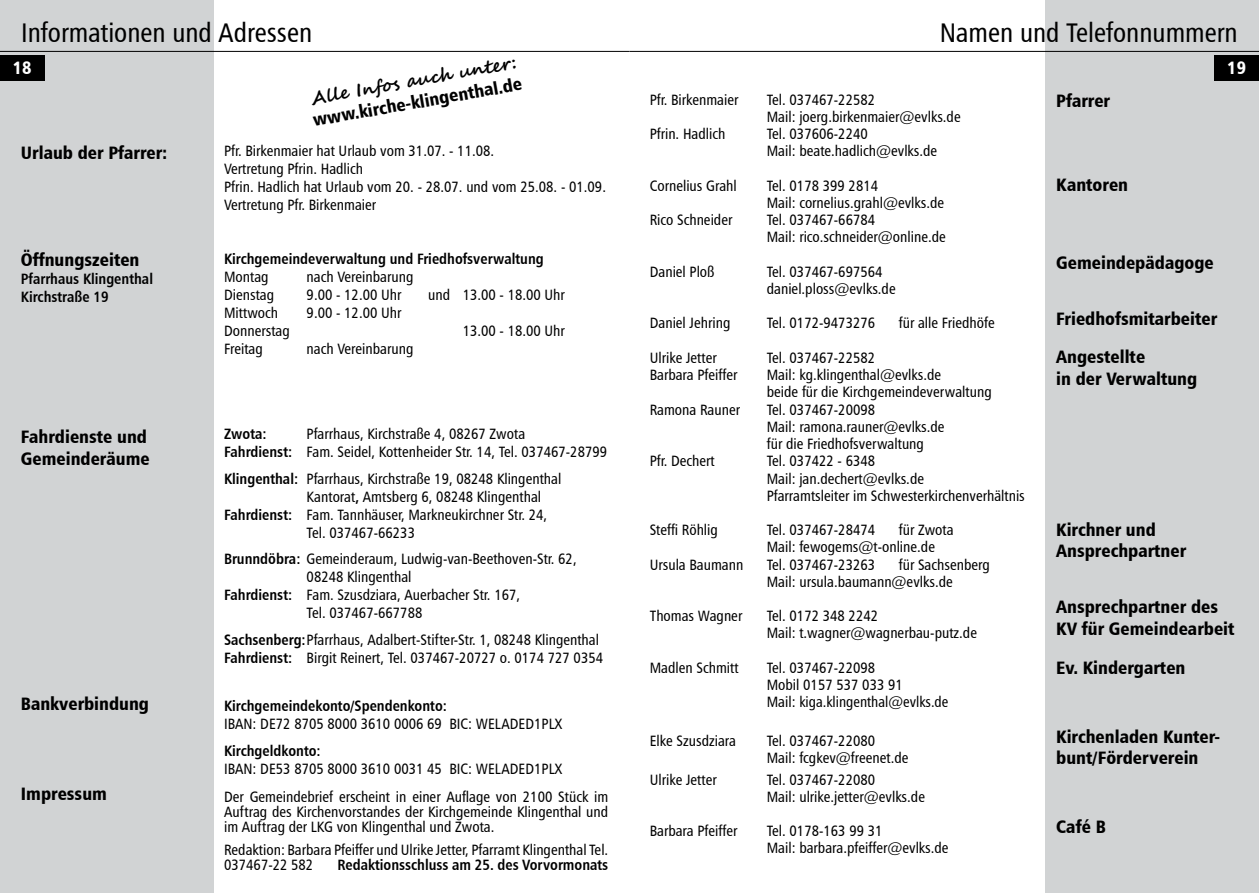
<style>
.page{position:relative;width:1259px;height:893px;background:#fff}
.page>*{position:absolute;margin:0;border:0;box-sizing:border-box;transform-origin:0 0}
.t1{font:27px "Humanist 777 BT Roman Condensed B";color:#000}
.t2{font:18px/21.6px "Humanist 777 BT Black Condensed B";color:#000}
.t3{font:700 18px "Segoe Script";color:#000}
.t4{font:18px "Humanist 777 BT Black Condensed B";color:#fff}
.t5{font:15px/17.2px "Humanist 777 BT Roman Condensed B";color:#000}
.t6{font:15px/18px "Humanist 777 BT Bold Condensed B";color:#000}
.s1{font-family:"Humanist 777 BT Bold Condensed B"}
</style>
<div class="page">
<div style="left:0;top:0;width:214px;height:893px;background:#d1d3d4"></div>
<div style="left:1045px;top:0;width:214px;height:893px;background:#d1d3d4"></div>
<div style="left:0;top:55px;width:45px;height:26px;background:#000"></div>
<div style="left:1214px;top:55px;width:45px;height:26px;background:#000"></div>
<hr style="left:0;top:51px;width:629px;height:1px;background:#000">
<hr style="left:629px;top:51px;width:630px;height:1px;background:#000">
<h1 class="t1" style="left:21px;top:16px;width:292px">Informationen und Adressen</h1>
<h1 class="t1" style="left:940px;top:16px;width:299px">Namen und Telefonnummern</h1>
<p class="t4" style="left:13px;top:57px;width:20px">18</p>
<p class="t4" style="left:1227px;top:57px;width:20px">19</p>
<p class="t3" style="left:308px;top:84px;width:210px;rotate:-10deg">Alle Infos auch unter:</p>
<p class="t2" style="left:311px;top:109px;width:214px;rotate:-10deg">www.kirche-klingenthal.de</p>
<p class="t2" style="left:1056px;top:89px;width:55px">Pfarrer</p>
<p class="t5" style="left:650px;top:90px;width:90px">Pfr. Birkenmaier</p>
<p class="t5" style="left:767px;top:90px;width:195px">Tel. 037467-22582<br>Mail: joerg.birkenmaier@evlks.de</p>
<p class="t5" style="left:650px;top:125px;width:77px">Pfrin. Hadlich</p>
<p class="t5" style="left:767px;top:125px;width:172px">Tel. 037606-2240<br>Mail: beate.hadlich@evlks.de</p>
<p class="t5" style="left:650px;top:176px;width:89px">Cornelius Grahl</p>
<p class="t5" style="left:767px;top:176px;width:179px">Tel. 0178 399 2814<br>Mail: cornelius.grahl@evlks.de</p>
<p class="t5" style="left:650px;top:211px;width:84px">Rico Schneider</p>
<p class="t5" style="left:767px;top:211px;width:181px">Tel. 037467-66784<br>Mail: rico.schneider@online.de</p>
<p class="t5" style="left:650px;top:262px;width:66px">Daniel Ploß</p>
<p class="t5" style="left:767px;top:262px;width:130px">Tel. 037467-697564 daniel.ploss@evlks.de</p>
<p class="t5" style="left:650px;top:314px;width:82px">Daniel Jehring</p>
<p class="t5" style="left:767px;top:314px;width:110px">Tel. 0172-9473276</p>
<p class="t5" style="left:899px;top:314px;width:97px">für alle Friedhöfe</p>
<p class="t5" style="left:650px;top:349px;width:69px">Ulrike Jetter</p>
<p class="t5" style="left:767px;top:349px;width:110px">Tel. 037467-22582</p>
<p class="t5" style="left:650px;top:366px;width:89px">Barbara Pfeiffer</p>
<p class="t5" style="left:767px;top:366px;width:226px">Mail: kg.klingenthal@evlks.de<br>beide für die Kirchgemeindeverwaltung</p>
<p class="t5" style="left:650px;top:400px;width:92px">Ramona Rauner</p>
<p class="t5" style="left:767px;top:400px;width:179px">Tel. 037467-20098<br>Mail: ramona.rauner@evlks.de für die Friedhofsverwaltung</p>
<p class="t5" style="left:650px;top:452px;width:67px">Pfr. Dechert</p>
<p class="t5" style="left:767px;top:452px;width:260px">Tel. 037422 - 6348<br>Mail: jan.dechert@evlks.de<br>Pfarramtsleiter im Schwesterkirchenverhältnis</p>
<p class="t5" style="left:650px;top:521px;width:70px">Steffi Röhlig</p>
<p class="t5" style="left:767px;top:521px;width:110px">Tel. 037467-28474</p>
<p class="t2" style="left:21px;top:141px;width:148px">Urlaub der Pfarrer:</p>
<p class="t5" style="left:224px;top:142px;width:383px;line-height:18px">Pfr. Birkenmaier hat Urlaub vom 31.07. - 11.08.<br>Vertretung Pfrin. Hadlich<br>Pfrin. Hadlich hat Urlaub vom 20. - 28.07. und vom 25.08. - 01.09.<br>Vertretung Pfr. Birkenmaier</p>
<p class="t6" style="left:224px;top:250px;width:321px">Kirchgemeindeverwaltung und Friedhofsverwaltung</p>
<p class="t5" style="left:224px;top:268px;width:46px">Montag</p>
<p class="t5" style="left:307px;top:268px;width:108px">nach Vereinbarung</p>
<p class="t5" style="left:224px;top:286px;width:52px">Dienstag</p>
<p class="t5" style="left:307px;top:286px;width:96px">9.00 - 12.00 Uhr</p>
<p class="t5" style="left:428px;top:286px;width:138px">und 13.00 - 18.00 Uhr</p>
<p class="t5" style="left:224px;top:304px;width:56px">Mittwoch</p>
<p class="t5" style="left:307px;top:304px;width:96px">9.00 - 12.00 Uhr</p>
<p class="t5" style="left:224px;top:322px;width:67px">Donnerstag</p>
<p class="t5" style="left:463px;top:322px;width:104px">13.00 - 18.00 Uhr</p>
<p class="t5" style="left:224px;top:340px;width:40px">Freitag</p>
<p class="t5" style="left:307px;top:340px;width:108px">nach Vereinbarung</p>
<p class="t2" style="left:1056px;top:173px;width:73px">Kantoren</p>
<p class="t2" style="left:21px;top:248px;width:120px">Öffnungszeiten</p>
<p class="t6" style="left:21px;top:269px;width:134px">Pfarrhaus Klingenthal<br>Kirchstraße 19</p>
<p class="t2" style="left:1056px;top:251px;width:159px">Gemeindepädagoge</p>
<p class="t2" style="left:1056px;top:299px;width:162px;line-height:38.5px">Friedhofsmitarbeiter<br>Angestellte</p>
<p class="t2" style="left:1056px;top:367px;width:142px">in der Verwaltung</p>
<p class="t5" style="left:224px;top:425px;width:384px;line-height:18px;text-align:center">Pfarrhaus, Kirchstraße 4, 08267 Zwota<br><span class="s1">Fahrdienst:</span> Fam. Seidel, Kottenheider Str. 14, Tel. 037467-28799</p>
<p class="t5" style="left:224px;top:470px;width:339px"><span class="s1">Klingenthal:</span> Pfarrhaus, Kirchstraße 19, 08248 Klingenthal</p>
<p class="t5" style="left:307px;top:488px;width:236px">Kantorat<span class="s1">,</span> Amtsberg 6, 08248 Klingenthal</p>
<p class="t5" style="left:224px;top:506px;width:325px"><span class="s1">Fahrdienst:</span> Fam. Tannhäuser, Markneukirchner Str. 24,</p>
<p class="t5" style="left:307px;top:524px;width:110px">Tel. 037467-66233</p>
<p class="t5" style="left:224px;top:550px;width:354px"><span class="s1">Brunndöbra:</span> Gemeinderaum, Ludwig-van-Beethoven-Str. 62,</p>
<p class="t5" style="left:307px;top:568px;width:106px">08248 Klingenthal</p>
<p class="t5" style="left:224px;top:586px;width:297px"><span class="s1">Fahrdienst:</span> Fam. Szusdziara, Auerbacher Str. 167,</p>
<p class="t5" style="left:307px;top:604px;width:117px">Tel. 037467-667788</p>
<p class="t5" style="left:224px;top:630px;width:380px;line-height:18px"><span class="s1">Sachsenberg:</span>Pfarrhaus, Adalbert-Stifter-Str. 1, 08248 Klingenthal<br><span class="s1">Fahrdienst:</span> Birgit Reinert, Tel. 037467-20727 o. 0174 727 0354</p>
<p class="t6" style="left:224px;top:697px;width:224px">Kirchgemeindekonto/Spendenkonto:</p>
<p class="t5" style="left:224px;top:715px;width:340px">IBAN: DE72 8705 8000 3610 0006 69 BIC: WELADED1PLX</p>
<p class="t6" style="left:224px;top:741px;width:98px">Kirchgeldkonto:</p>
<p class="t5" style="left:224px;top:755px;width:386px;line-height:27.8px">IBAN: DE53 8705 8000 3610 0031 45 BIC: WELADED1PLX<br>Der Gemeindebrief erscheint in einer Auflage von 2100 Stück im</p>
<p class="t5" style="left:224px;top:804px;width:386px;line-height:15px">Auftrag des Kirchenvorstandes der Kirchgemeinde Klingenthal und im Auftrag der LKG von Klingenthal und Zwota.</p>
<p class="t5" style="left:224px;top:842px;width:386px;line-height:15px">Redaktion: Barbara Pfeiffer und Ulrike Jetter, Pfarramt Klingenthal Tel.<br>037467-22 582</p>
<p class="t6" style="left:224px;top:425px;width:44px">Zwota:</p>
<p class="t2" style="left:21px;top:425px;width:130px">Fahrdienste und<br>Gemeinderäume</p>
<p class="t2" style="left:1056px;top:518px;width:131px">Kirchner und<br>Ansprechpartner</p>
<p class="t2" style="left:1056px;top:596px;width:180px">Ansprechpartner des<br>KV für Gemeindearbeit</p>
<p class="t2" style="left:1056px;top:656px;width:131px">Ev. Kindergarten</p>
<p class="t5" style="left:767px;top:521px;width:188px;text-indent:132px">für Zwota<br>Mail: fewogems@t-online.de</p>
<p class="t5" style="left:767px;top:555px;width:225px;text-indent:132px">für Sachsenberg<br>Mail: ursula.baumann@evlks.de</p>
<p class="t5" style="left:650px;top:555px;width:95px">Ursula Baumann</p>
<p class="t5" style="left:767px;top:555px;width:110px">Tel. 037467-23263</p>
<p class="t5" style="left:650px;top:607px;width:94px">Thomas Wagner</p>
<p class="t5" style="left:767px;top:607px;width:212px">Tel. 0172 348 2242<br>Mail: t.wagner@wagnerbau-putz.de</p>
<p class="t5" style="left:650px;top:658px;width:90px">Madlen Schmitt</p>
<p class="t5" style="left:767px;top:658px;width:183px">Tel. 037467-22098<br>Mobil 0157 537 033 91<br>Mail: kiga.klingenthal@evlks.de</p>
<p class="t5" style="left:650px;top:732px;width:88px">Elke Szusdziara</p>
<p class="t5" style="left:767px;top:732px;width:143px">Tel. 037467-22080<br>Mail: fcgkev@freenet.de</p>
<p class="t5" style="left:650px;top:770px;width:69px">Ulrike Jetter</p>
<p class="t5" style="left:767px;top:770px;width:160px">Tel. 037467-22080<br>Mail: ulrike.jetter@evlks.de</p>
<p class="t5" style="left:650px;top:822px;width:89px">Barbara Pfeiffer</p>
<p class="t5" style="left:767px;top:822px;width:183px">Tel. 0178-163 99 31<br>Mail: barbara.pfeiffer@evlks.de</p>
<p class="t2" style="left:21px;top:692px;width:130px">Bankverbindung</p>
<p class="t2" style="left:1056px;top:725px;width:165px">Kirchenladen Kunter&shy;bunt/Förderverein</p>
<p class="t2" style="left:21px;top:783px;width:87px">Impressum</p>
<p class="t2" style="left:1056px;top:815px;width:51px">Café B</p>
<p class="t6" style="left:337px;top:856px;width:272px">Redaktionsschluss am 25. des Vorvormonats</p>
</div>
